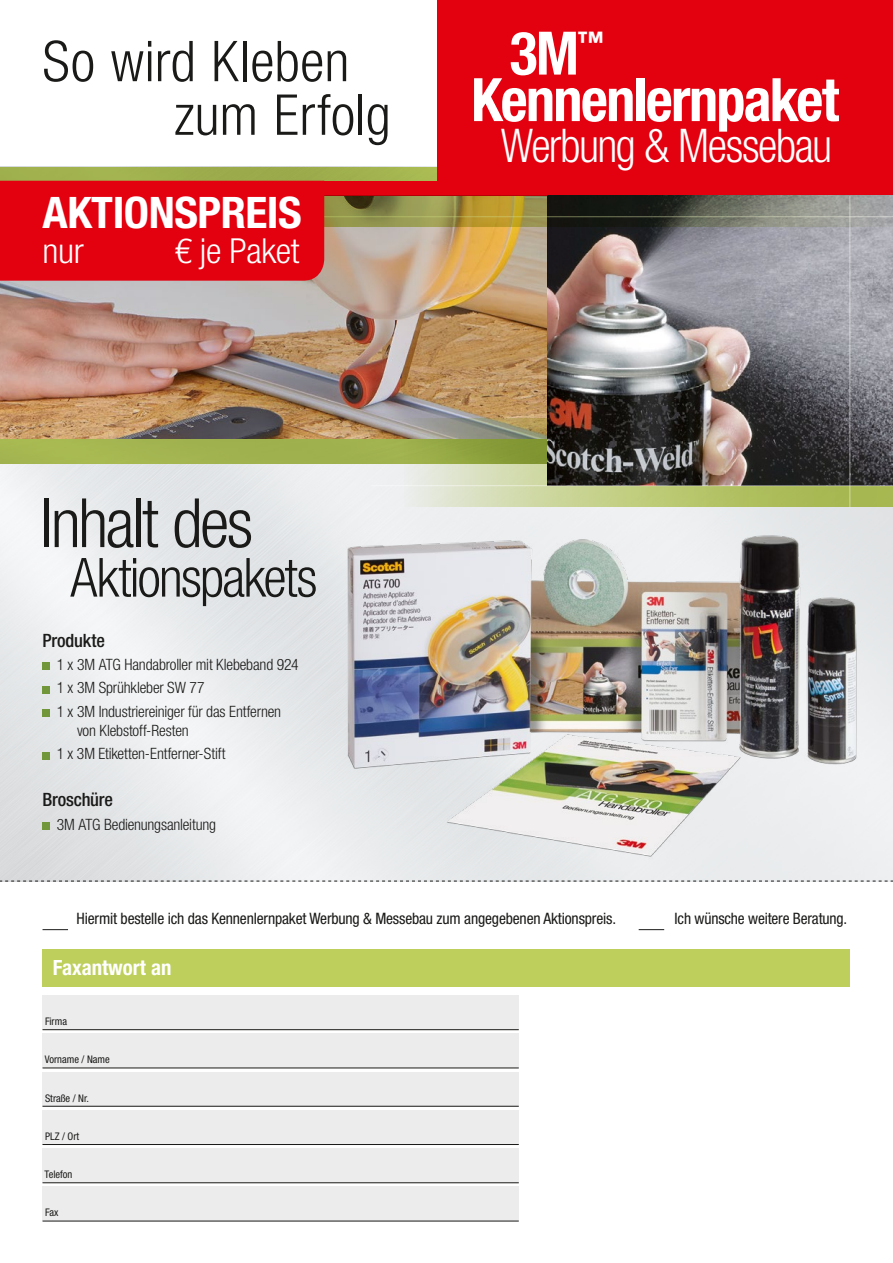
<style>
.page{position:relative;width:893px;height:1263px;background:#fff}
.page>*{position:absolute;margin:0;border:0;box-sizing:border-box;transform-origin:0 0}
.t1{font:300 condensed 68.1px "Helvetica Neue";letter-spacing:-.035em;color:#1a1a18}
.t2{font:700 condensed 60px/46.5px "Helvetica Neue";letter-spacing:-.03em;color:#fff}
.t3{font:300 condensed 56.4px/53.6px "Helvetica Neue";letter-spacing:.005em;color:#1a1a18}
.t4{font:300 condensed 54px "Helvetica Neue";letter-spacing:-.035em;color:#1a1a18}
.t5{font:300 condensed 46.5px "Helvetica Neue";letter-spacing:-.03em;color:#fff}
.t6{font:700 condensed 43.5px "Helvetica Neue";letter-spacing:-.01em;color:#fff;scale:1.05 1}
.t7{font:300 condensed 34.5px "Helvetica Neue LT Com";letter-spacing:-.01em;color:#fff;scale:1.05 1}
.t8{font:700 condensed 21px "Helvetica Neue";color:#fff}
.t9{font:500 condensed 18.45px "Helvetica Neue";letter-spacing:-.01em;color:#1a1a18}
.t10{font:condensed 15.75px "Helvetica Neue";letter-spacing:-.01em;color:#1a1a18}
.t11{font:300 condensed 15.6px/23.4px "Helvetica Neue";letter-spacing:-.01em;color:#1a1a18}
.t12{font:condensed 10.5px "Helvetica Neue";color:#1a1a18}
</style>
<div class="page">
<img style="left:0;top:464px;width:893px;height:417px">
<svg style="left:0;top:881px;width:893px;height:1px"></svg>
<svg style="left:43px;top:929px;width:25px;height:1px"></svg>
<svg style="left:639px;top:929px;width:25px;height:1px"></svg>
<div style="left:43px;top:949px;width:807px;height:37px;background:#becf5b"></div>
<div style="left:43px;top:995px;width:476px;height:34px;background:#ececed"></div>
<div style="left:43px;top:1034px;width:476px;height:34px;background:#ececed"></div>
<div style="left:43px;top:1072px;width:476px;height:34px;background:#ececed"></div>
<div style="left:43px;top:1110px;width:476px;height:34px;background:#ececed"></div>
<div style="left:43px;top:1148px;width:476px;height:34px;background:#ececed"></div>
<div style="left:43px;top:1187px;width:476px;height:34px;background:#ececed"></div>
<hr style="left:43px;top:1029px;width:476px;height:1px;background:#1a1a18">
<hr style="left:43px;top:1067px;width:476px;height:1px;background:#1a1a18">
<hr style="left:43px;top:1106px;width:476px;height:1px;background:#1a1a18">
<hr style="left:43px;top:1144px;width:476px;height:1px;background:#1a1a18">
<hr style="left:43px;top:1182px;width:476px;height:1px;background:#1a1a18">
<hr style="left:43px;top:1221px;width:476px;height:1px;background:#1a1a18">
<div style="left:0;top:438px;width:404px;height:26px;background:#a1b350"></div>
<img style="left:0;top:227px;width:548px;height:211px">
<img style="left:0;top:167px;width:437px;height:14px">
<svg style="left:404px;top:418px;width:489px;height:88px;background:#afb87f"></svg>
<div style="left:437px;top:0;width:456px;height:196px;background:#e3000f"></div>
<div style="left:315px;top:181px;width:148px;height:15px;background:#e3000f"></div>
<img style="left:315px;top:491px;width:571px;height:389px">
<img style="left:548px;top:227px;width:345px;height:258px">
<hr style="left:371px;top:485px;width:522px;height:1px;background:#fff">
<hr style="left:850px;top:196px;width:1px;height:311px;background:#fff">
<svg style="left:324px;top:195px;width:569px;height:32px;background:#75714e"></svg>
<div style="left:0;top:181px;width:324px;height:100px;background:#e3000f"></div>
<div style="left:43px;top:663px;width:7px;height:7px;background:#71973a"></div>
<div style="left:43px;top:686px;width:7px;height:7px;background:#71973a"></div>
<div style="left:43px;top:709px;width:7px;height:8px;background:#71973a"></div>
<div style="left:43px;top:752px;width:7px;height:7px;background:#71973a"></div>
<div style="left:43px;top:822px;width:7px;height:7px;background:#71973a"></div>
<h3 class="t3" style="left:174px;top:34px;width:218px;text-indent:-132px">So wird Kleben zum Erfolg</h3>
<h3 class="t6" style="left:43px;top:186px;width:248px">AKTIONSPREIS</h3>
<h3 class="t7" style="left:43px;top:231px;width:41px">nur</h3>
<h3 class="t7" style="left:175px;top:231px;width:120px">€ je Paket</h3>
<h2 class="t2" style="left:471px;top:29px;width:369px;text-indent:38px">3M<sup>™<br></sup>Kennenlernpaket</h2>
<h3 class="t5" style="left:501px;top:118px;width:333px">Werbung &amp; Messebau</h3>
<h1 class="t1" style="left:40px;top:484px;width:214px">Inhalt des</h1>
<h3 class="t4" style="left:70px;top:546px;width:249px">Aktionspakets</h3>
<p class="t9" style="left:43px;top:629px;width:64px">Produkte</p>
<p class="t11" style="left:57px;top:652px;width:243px">1 x 3M ATG Handabroller mit Klebeband 924<br>1 x 3M Sprühkleber SW 77<br>1 x 3M Industriereiniger für das Entfernen</p>
<p class="t11" style="left:57px;top:719px;width:170px;text-indent:20px">von Klebstoff-Resten<br>1 x 3M Etiketten-Entferner-Stift</p>
<p class="t9" style="left:43px;top:789px;width:72px">Broschüre</p>
<p class="t11" style="left:57px;top:812px;width:161px">3M ATG Bedienungsanleitung</p>
<p class="t10" style="left:77px;top:909px;width:541px">Hiermit bestelle ich das Kennenlernpaket Werbung &amp; Messebau zum angegebenen Aktionspreis.</p>
<p class="t10" style="left:675px;top:909px;width:174px">Ich wünsche weitere Beratung.</p>
<h3 class="t8" style="left:53px;top:954px;width:120px">Faxantwort an</h3>
<p class="t12" style="left:45px;top:1015px;width:23px">Firma</p>
<p class="t12" style="left:45px;top:1053px;width:66px">Vorname / Name</p>
<p class="t12" style="left:45px;top:1092px;width:45px">Straße / Nr.</p>
<p class="t12" style="left:45px;top:1130px;width:36px">PLZ / Ort</p>
<p class="t12" style="left:45px;top:1168px;width:29px">Telefon</p>
<p class="t12" style="left:45px;top:1206px;width:15px">Fax</p>
</div>
